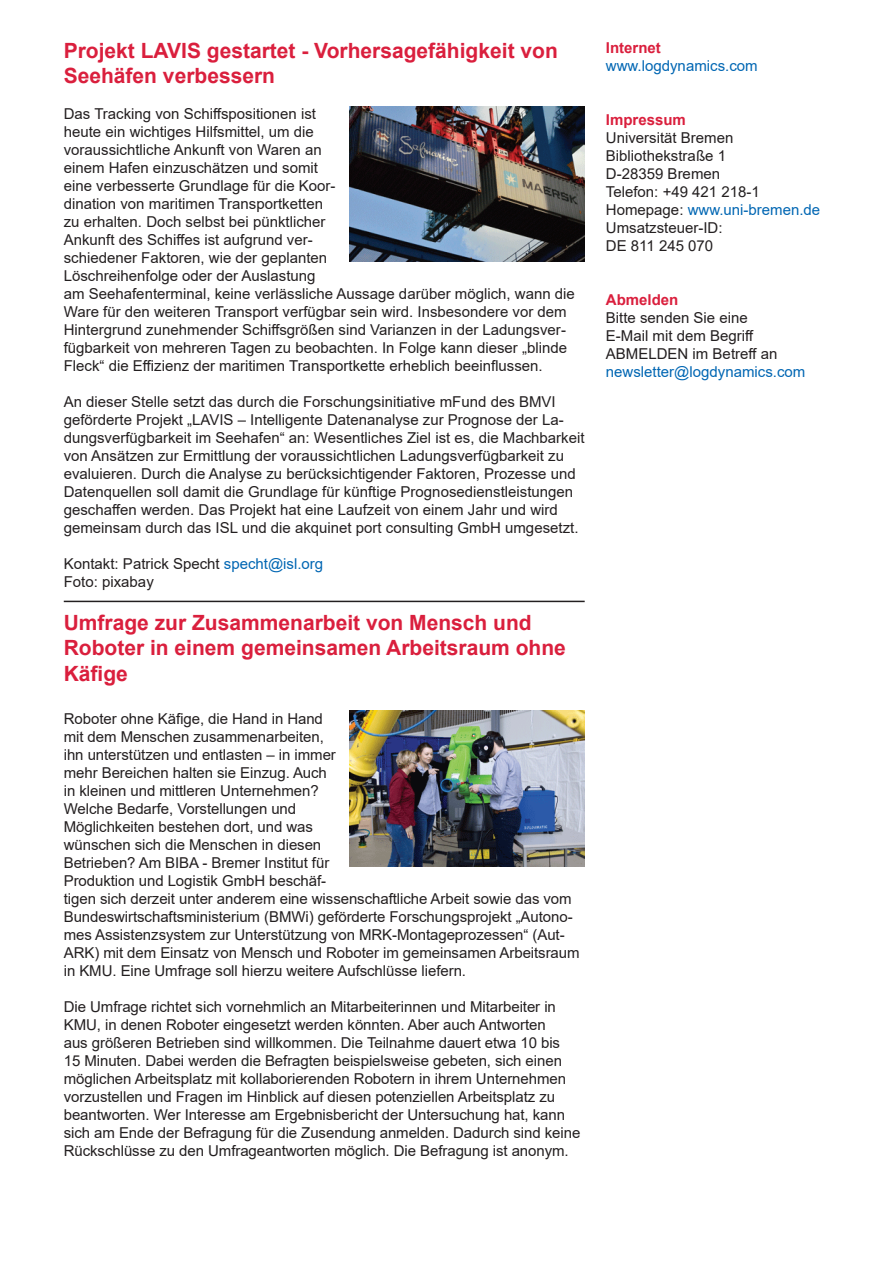
<style>
.page{position:relative;width:893px;height:1263px;background:#fff}
.page>*{position:absolute;margin:0;border:0;box-sizing:border-box;transform-origin:0 0}
.t1{font:700 21px/25.2px "Arial";color:#da1f3d}
.t2{font:15px/18px "Arial";color:#231f20}
.t3{font:15px "Arial";color:#0166b3}
.t4{font:700 15px "Arial";color:#da1f3d}
.s1{color:#0166b3}
</style>
<div class="page">
<hr style="left:64px;top:601px;width:521px;height:1px;background:#231f20">
<img style="left:350px;top:106px;width:235px;height:156px">
<img style="left:350px;top:710px;width:235px;height:157px">
<h1 class="t1" style="left:64px;top:38px;width:496px">Projekt LAVIS gestartet - Vorhersagefähigkeit von<br>Seehäfen verbessern</h1>
<p class="t2" style="left:64px;top:105px;width:513px">Das Tracking von Schiffspositionen ist<br>heute ein wichtiges Hilfsmittel, um die<br>voraussichtliche Ankunft von Waren an<br>einem Hafen einzuschätzen und somit<br>eine verbesserte Grundlage für die Koor-<br>dination von maritimen Transportketten<br>zu erhalten. Doch selbst bei pünktlicher<br>Ankunft des Schiffes ist aufgrund ver-<br>schiedener Faktoren, wie der geplanten<br>Löschreihenfolge oder der Auslastung<br>am Seehafenterminal, keine verlässliche Aussage darüber möglich, wann die Ware für den weiteren Transport verfügbar sein wird. Insbesondere vor dem Hintergrund zunehmender Schiffsgrößen sind Varianzen in der Ladungsver&shy;fügbarkeit von mehreren Tagen zu beobachten. In Folge kann dieser „blinde Fleck“ die Effizienz der maritimen Transportkette erheblich beeinflussen.</p>
<p class="t2" style="left:64px;top:393px;width:522px">An dieser Stelle setzt das durch die Forschungsinitiative mFund des BMVI geförderte Projekt „LAVIS – Intelligente Datenanalyse zur Prognose der La&shy;dungsverfügbarkeit im Seehafen“ an: Wesentliches Ziel ist es, die Machbarkeit von Ansätzen zur Ermittlung der voraussichtlichen Ladungsverfügbarkeit zu evaluieren. Durch die Analyse zu berücksichtigender Faktoren, Prozesse und Datenquellen soll damit die Grundlage für künftige Prognosedienstleistungen geschaffen werden. Das Projekt hat eine Laufzeit von einem Jahr und wird gemeinsam durch das ISL und die akquinet port consulting GmbH umgesetzt.</p>
<p class="t2" style="left:64px;top:555px;width:261px">Kontakt: Patrick Specht <span class="s1">specht@isl.org<br></span>Foto: pixabay</p>
<h1 class="t1" style="left:64px;top:610px;width:504px">Umfrage zur Zusammenarbeit von Mensch und<br>Roboter in einem gemeinsamen Arbeitsraum ohne<br>Käfige</h1>
<p class="t2" style="left:64px;top:709px;width:517px">Roboter ohne Käfige, die Hand in Hand<br>mit dem Menschen zusammenarbeiten,<br>ihn unterstützen und entlasten – in immer<br>mehr Bereichen halten sie Einzug. Auch<br>in kleinen und mittleren Unternehmen?<br>Welche Bedarfe, Vorstellungen und<br>Möglichkeiten bestehen dort, und was<br>wünschen sich die Menschen in diesen<br>Betrieben? Am BIBA - Bremer Institut für<br>Produktion und Logistik GmbH beschäf-<br>tigen sich derzeit unter anderem eine wissenschaftliche Arbeit sowie das vom Bundeswirtschaftsministerium (BMWi) geförderte Forschungsprojekt „Autono&shy;mes Assistenzsystem zur Unterstützung von MRK-Montageprozessen“ (Aut-ARK) mit dem Einsatz von Mensch und Roboter im gemeinsamen Arbeitsraum in KMU. Eine Umfrage soll hierzu weitere Aufschlüsse liefern.</p>
<p class="t2" style="left:64px;top:997px;width:518px">Die Umfrage richtet sich vornehmlich an Mitarbeiterinnen und Mitarbeiter in KMU, in denen Roboter eingesetzt werden könnten. Aber auch Antworten<br>aus größeren Betrieben sind willkommen. Die Teilnahme dauert etwa 10 bis 15 Minuten. Dabei werden die Befragten beispielsweise gebeten, sich einen möglichen Arbeitsplatz mit kollaborierenden Robotern in ihrem Unternehmen vorzustellen und Fragen im Hinblick auf diesen potenziellen Arbeitsplatz zu beantworten. Wer Interesse am Ergebnisbericht der Untersuchung hat, kann sich am Ende der Befragung für die Zusendung anmelden. Dadurch sind keine Rückschlüsse zu den Umfrageantworten möglich. Die Befragung ist anonym.</p>
<p class="t4" style="left:606px;top:38px;width:57px">Internet</p>
<p class="t3" style="left:606px;top:56px;width:153px">www.logdynamics.com</p>
<p class="t4" style="left:606px;top:110px;width:82px">Impressum</p>
<p class="t2" style="left:606px;top:129px;width:216px">Universität Bremen<br>Bibliothekstraße 1<br>D-28359 Bremen<br>Telefon: +49 421 218-1<br>Homepage: <span class="s1">www.uni-bremen.de<br></span>Umsatzsteuer-ID:<br>DE 811 245 070</p>
<p class="t4" style="left:606px;top:290px;width:74px">Abmelden</p>
<p class="t2" style="left:606px;top:309px;width:173px">Bitte senden Sie eine<br>E-Mail mit dem Begriff<br>ABMELDEN im Betreff an</p>
<p class="t3" style="left:606px;top:362px;width:201px">newsletter@logdynamics.com</p>
</div>
